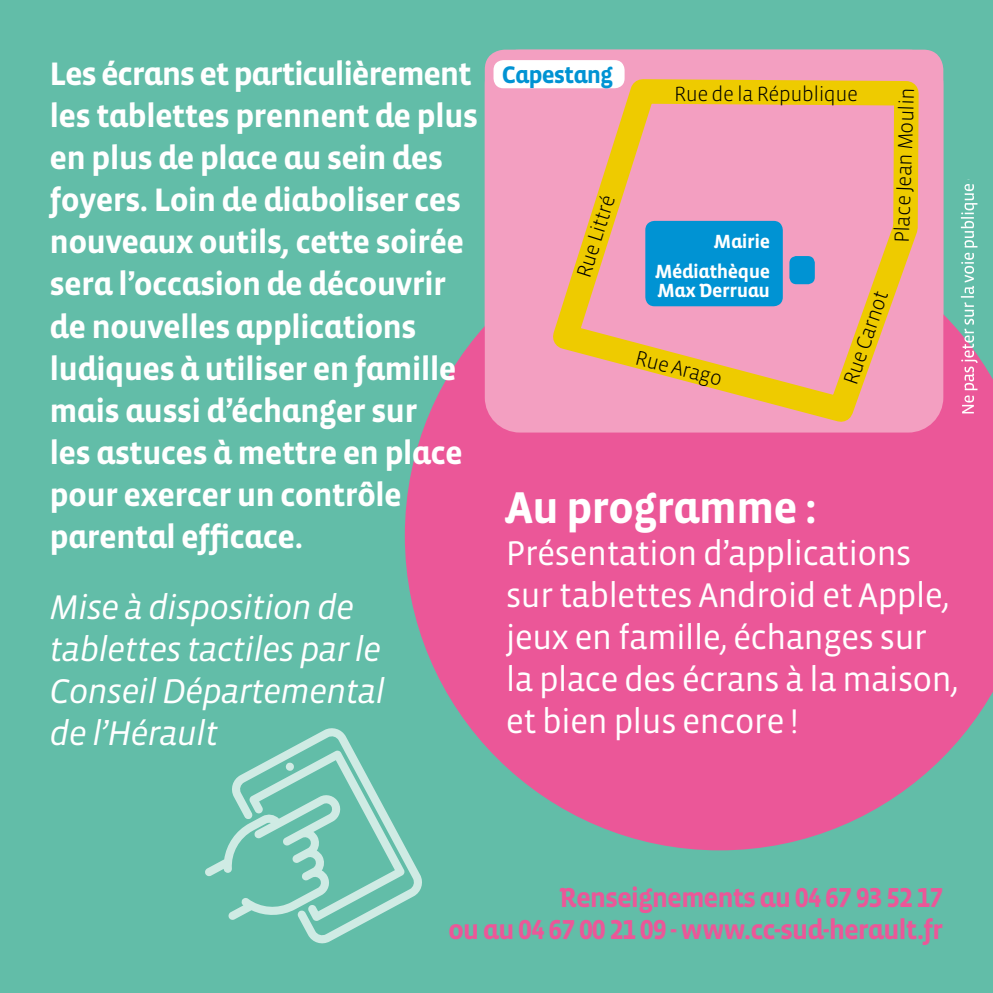
<style>
.page{position:relative;width:993px;height:993px;background:#fff}
.page>*{position:absolute;margin:0;border:0;box-sizing:border-box;transform-origin:0 0}
.t1{font:700 45.5px "Vista Sans Alt";letter-spacing:-.025em;color:#fff}
.t2{font:35px/42px "Vista Sans";letter-spacing:-.025em;color:#fff}
.t3{font:italic 35px/42px "Vista Sans";letter-spacing:-.03em;color:#fff}
.t4{font:700 33.25px/42px "Vista Sans Alt";letter-spacing:-.025em;color:#fff}
.t5{font:700 28px/31.5px "Vista Sans Alt";letter-spacing:-.04em;color:#eb5798;text-align:right}
.t6{font:700 24.5px "Vista Sans Alt";letter-spacing:-.04em;color:#0093d3}
.t7{font:300 21px "Vista Sans";letter-spacing:-.03em;color:#000}
.t8{font:700 19.6px/29.4px "Vista Sans Alt";letter-spacing:-.025em;color:#fff;text-align:right}
</style>
<div class="page">
<div style="left:0;top:0;width:992px;height:992px;background:#62bda8"></div>
<svg style="left:404px;top:221px;width:588px;height:629px;fill:#eb5798"></svg>
<div style="left:484px;top:50px;width:459px;height:382px;background:#f39fc1;border-radius:35px"></div>
<svg style="left:960px;top:184px;width:17px;height:229px"></svg>
<svg style="left:289px;top:725px;width:135px;height:219px"></svg>
<svg style="left:205px;top:749px;width:200px;height:172px"></svg>
<svg style="left:534px;top:67px;width:396px;height:373px"></svg>
<div style="left:493px;top:60px;width:131px;height:28px;background:#fff;border-radius:10px"></div>
<p class="t4" style="left:50px;top:54px;width:430px">Les écrans et particulièrement les tablettes prennent de plus en plus de place au sein des foyers. Loin de diaboliser ces nouveaux outils, cette soirée sera l’occasion de découvrir de nouvelles applications ludiques à utiliser en famille mais aussi d’échanger sur<br>les astuces à mettre en place pour exercer un contrôle parental efficace.</p>
<p class="t3" style="left:50px;top:587px;width:337px">Mise à disposition de tablettes tactiles par le<br>Conseil Départemental de l’Hérault</p>
<p class="t6" style="left:502px;top:63px;width:113px">Capestang</p>
<p class="t7" style="left:573px;top:274px;width:87px;rotate:-73deg">Rue Littré</p>
<p class="t7" style="left:674px;top:83px;width:185px">Rue de la République</p>
<p class="t7" style="left:890px;top:242px;width:156px;rotate:-88deg">Place Jean Moulin</p>
<p class="t8" style="left:655px;top:227px;width:116px">Mairie<br>Médiathèque</p>
<p class="t8" style="left:657px;top:276px;width:114px">Max Derruau</p>
<p class="t7" style="left:839px;top:380px;width:99px;rotate:-71deg">Rue Carnot</p>
<p class="t7" style="left:638px;top:346px;width:90px;rotate:14deg">Rue Arago</p>
<h1 class="t1" style="left:505px;top:484px;width:313px">Au programme :</h1>
<p class="t2" style="left:505px;top:532px;width:454px">Présentation d’applications sur tablettes Android et Apple, jeux en famille, échanges sur la place des écrans à la maison, et bien plus encore !</p>
<p class="t5" style="left:448px;top:882px;width:496px">Renseignements au 04 67 93 52 17<br>ou au 04 67 00 21 09 - www.cc-sud-herault.fr</p>
</div>
